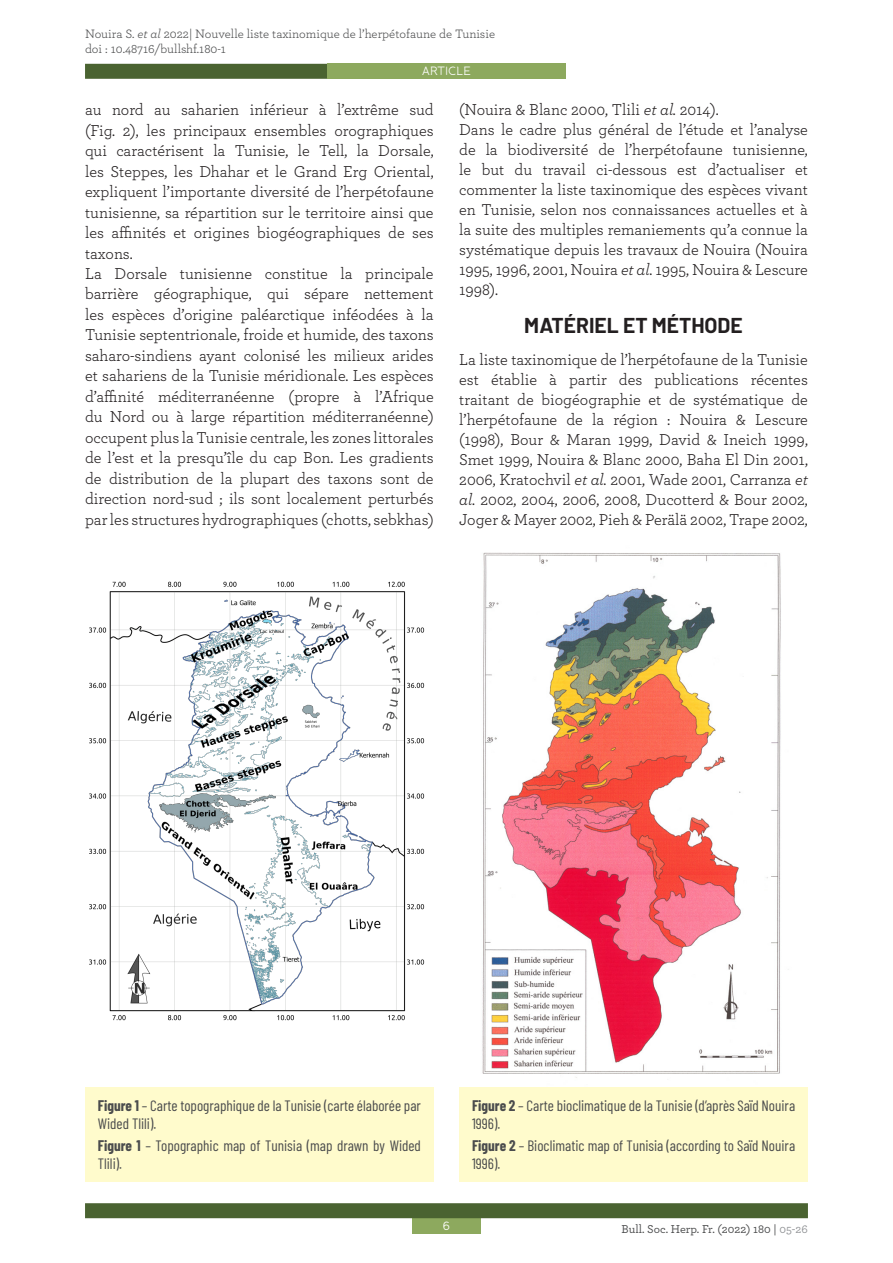
<style>
.page{position:relative;width:893px;height:1263px;background:#fff}
.page>*{position:absolute;margin:0;border:0;box-sizing:border-box;transform-origin:0 0}
.t1{font:700 21px "Barlow";color:#231f20}
.t2{font:16.5px/20.4px "Archer";color:#231f20}
.t3{font:15px/18px "Barlow Condensed";color:#4b4c4d}
.t4{font:12.75px/15px "Archer";color:#4b4c4d}
.t5{font:500 12px "Archer";color:#4b4c4d}
.t6{font:12px "Banda";letter-spacing:-.015em;color:#fff}
.s1{font-style:italic}
.s2{font-weight:700}
.s3{color:#939598}
</style>
<div class="page">
<div style="left:412px;top:1218px;width:68px;height:15px;background:#8da95e"></div>
<div style="left:85px;top:1203px;width:723px;height:15px;background:#4a6331"></div>
<div style="left:85px;top:64px;width:457px;height:15px;background:#4a6331"></div>
<div style="left:327px;top:64px;width:239px;height:15px;background:#8da95e"></div>
<img style="left:89px;top:581px;width:336px;height:440px">
<img style="left:482px;top:552px;width:299px;height:526px">
<div style="left:85px;top:1087px;width:349px;height:95px;background:#fffbcc"></div>
<div style="left:459px;top:1087px;width:349px;height:95px;background:#fffbcc"></div>
<p class="t4" style="left:85px;top:26px;width:412px">Nouira S. <span class="s1">et al</span> 2022| Nouvelle liste taxinomique de l’herpétofaune de Tunisie doi : 10.48716/bullshf.180-1</p>
<p class="t6" style="left:422px;top:64px;width:51px">ARTICLE</p>
<p class="t2" style="left:85px;top:99px;width:350px">au nord au saharien inférieur à l’extrême sud (Fig. 2), les principaux ensembles orographiques qui caractérisent la Tunisie, le Tell, la Dorsale, les Steppes, les Dhahar et le Grand Erg Oriental, expliquent l’importante diversité de l’herpétofaune tunisienne, sa répartition sur le territoire ainsi que les affinités et origines biogéographiques de ses taxons.<br>La Dorsale tunisienne constitue la principale barrière géographique, qui sépare nettement les espèces d’origine paléarctique inféodées à la Tunisie septentrionale, froide et humide, des taxons saharo-sindiens ayant colonisé les milieux arides et sahariens de la Tunisie méridionale. Les espèces d’affinité méditerranéenne (propre à l’Afrique du Nord ou à large répartition méditerranéenne) occupent plus la Tunisie centrale, les zones littorales de l’est et la presqu’île du cap Bon. Les gradients de distribution de la plupart des taxons sont de direction nord-sud ; ils sont localement perturbés par les structures hydrographiques (chotts, sebkhas)</p>
<p class="t2" style="left:459px;top:99px;width:350px;line-height:20px">(Nouira &amp; Blanc 2000, Tlili <span class="s1">et al.</span> 2014).<br>Dans le cadre plus général de l’étude et l’analyse de la biodiversité de l’herpétofaune tunisienne, le but du travail ci-dessous est d’actualiser et commenter la liste taxinomique des espèces vivant en Tunisie, selon nos connaissances actuelles et à la suite des multiples remaniements qu’a connue la systématique depuis les travaux de Nouira (Nouira 1995, 1996, 2001, Nouira <span class="s1">et al.</span> 1995, Nouira &amp; Lescure 1998).</p>
<p class="t1" style="left:524px;top:309px;width:220px">MATÉRIEL ET MÉTHODE</p>
<p class="t2" style="left:459px;top:349px;width:350px;line-height:20px;text-align:justify">La liste taxinomique de l’herpétofaune de la Tunisie est établie à partir des publications récentes traitant de biogéographie et de systématique de l’herpétofaune de la région : Nouira &amp; Lescure (1998), Bour &amp; Maran 1999, David &amp; Ineich 1999, Smet 1999, Nouira &amp; Blanc 2000, Baha El Din 2001, 2006, Kratochvil <span class="s1">et al.</span> 2001, Wade 2001, Carranza <span class="s1">et al.</span> 2002, 2004, 2006, 2008, Ducotterd &amp; Bour 2002, Joger &amp; Mayer 2002, Pieh &amp; Perälä 2002, Trape 2002,</p>
<p class="t3" style="left:98px;top:1095px;width:325px"><span class="s2">Figure 1</span> – Carte topographique de la Tunisie (carte élaborée par<br>Wided Tlili).</p>
<p class="t3" style="left:98px;top:1135px;width:325px"><span class="s2">Figure 1</span> – Topographic map of Tunisia (map drawn by Wided<br>Tlili).</p>
<p class="t6" style="left:443px;top:1218px;width:9px">6</p>
<p class="t3" style="left:472px;top:1095px;width:325px"><span class="s2">Figure 2</span> – Carte bioclimatique de la Tunisie (d’après Saïd Nouira<br>1996).</p>
<p class="t3" style="left:472px;top:1135px;width:325px"><span class="s2">Figure 2</span> – Bioclimatic map of Tunisia (according to Saïd Nouira<br>1996).</p>
<p class="t5" style="left:622px;top:1220px;width:188px">Bull. Soc. Herp. Fr. (2022) 180 | <span class="s3">05-26</span></p>
</div>
